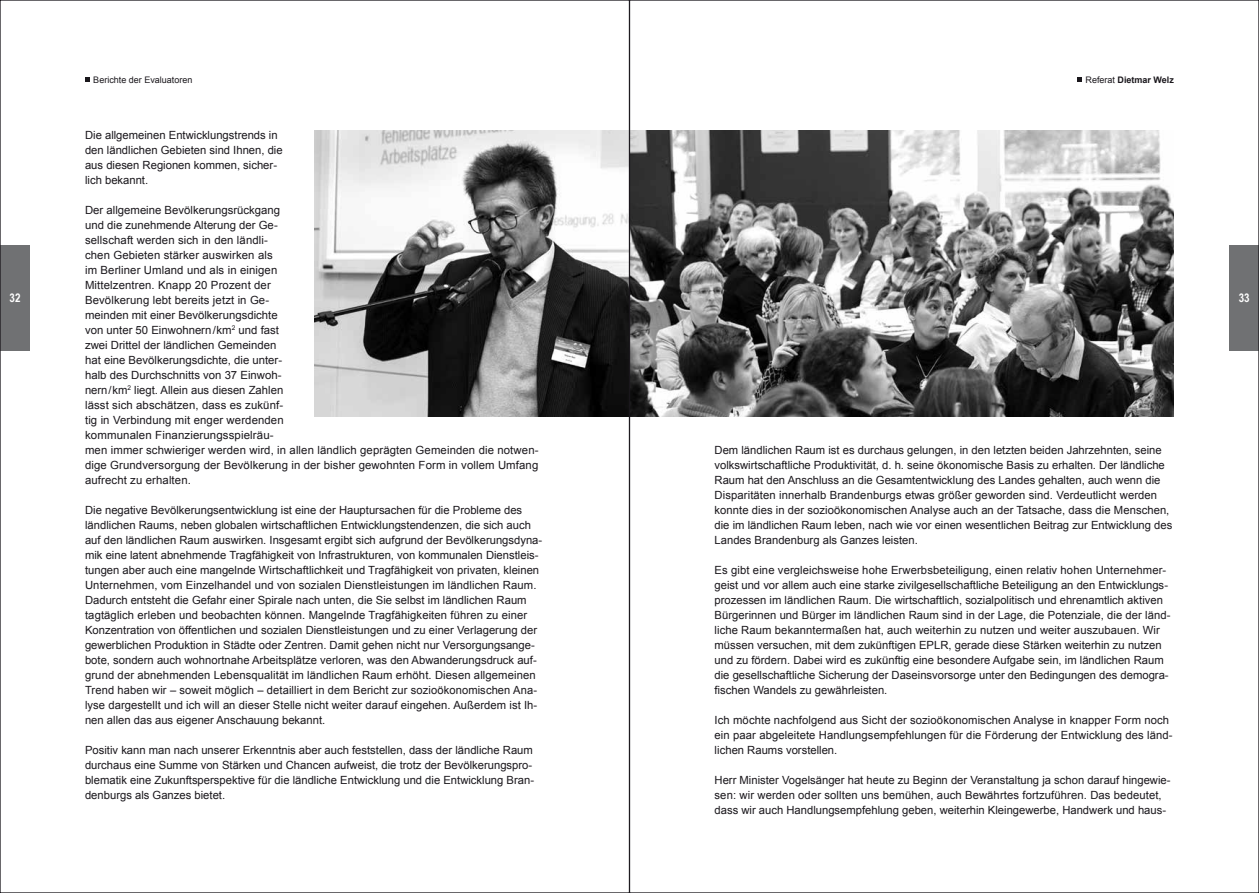
<style>
.page{position:relative;width:1259px;height:893px;background:#fff}
.page>*{position:absolute;margin:0;border:0;box-sizing:border-box;transform-origin:0 0}
.t1{font:700 12px "Arial Narrow";color:#fff}
.t2{font:11.25px/15px "Arial";color:#1a171c}
.t3{font:9px "Arial";color:#1a171c}
.t4{font:700 9px "Arial";color:#1a171c}
.s1{font-weight:400}
</style>
<div class="page">
<svg style="left:85px;top:78px;width:5px;height:4px"></svg>
<img style="left:315px;top:130px;width:859px;height:287px">
<svg style="left:1077px;top:78px;width:4px;height:4px"></svg>
<div style="left:1229px;top:246px;width:30px;height:105px;background:#707173"></div>
<div style="left:0;top:246px;width:30px;height:105px;background:#707173"></div>
<p class="t3" style="left:93px;top:74px;width:101px">Berichte der Evaluatoren</p>
<p class="t4" style="left:1085px;top:74px;width:90px"><span class="s1">Referat</span> Dietmar Welz</p>
<p class="t2" style="left:85px;top:128px;width:199px">Die allgemeinen Entwicklungstrends in den ländlichen Gebieten sind Ihnen, die aus diesen Regionen kommen, sicher&shy;lich bekannt.</p>
<p class="t2" style="left:85px;top:203px;width:455px">Der allgemeine Bevölkerungsrückgang<br>und die zunehmende Alterung der Ge-<br>sellschaft werden sich in den ländli-<br>chen Gebieten stärker auswirken als<br>im Berliner Umland und als in einigen<br>Mittelzentren. Knapp 20 Prozent der<br>Bevölkerung lebt bereits jetzt in Ge-<br>meinden mit einer Bevölkerungsdichte<br>von unter 50 Einwohnern / km<sup>2</sup> und fast<br>zwei Drittel der ländlichen Gemeinden<br>hat eine Bevölkerungsdichte, die unter-<br>halb des Durchschnitts von 37 Einwoh-<br>nern / km<sup>2</sup> liegt. Allein aus diesen Zahlen<br>lässt sich abschätzen, dass es zukünf-<br>tig in Verbindung mit enger werdenden<br>kommunalen Finanzierungsspielräu-<br>men immer schwieriger werden wird, in allen ländlich geprägten Gemeinden die notwen&shy;dige Grundversorgung der Bevölkerung in der bisher gewohnten Form in vollem Umfang aufrecht zu erhalten.</p>
<p class="t2" style="left:85px;top:503px;width:459px">Die negative Bevölkerungsentwicklung ist eine der Hauptursachen für die Probleme des ländlichen Raums, neben globalen wirtschaftlichen Entwicklungstendenzen, die sich auch auf den ländlichen Raum auswirken. Insgesamt ergibt sich aufgrund der Bevölkerungsdyna&shy;mik eine latent abnehmende Tragfähigkeit von Infrastrukturen, von kommunalen Dienstleis&shy;tungen aber auch eine mangelnde Wirtschaftlichkeit und Tragfähigkeit von privaten, kleinen Unternehmen, vom Einzelhandel und von sozialen Dienstleistungen im ländlichen Raum.<br>Dadurch entsteht die Gefahr einer Spirale nach unten, die Sie selbst im ländlichen Raum tagtäglich erleben und beobachten können. Mangelnde Tragfähigkeiten führen zu einer Konzentration von öffentlichen und sozialen Dienstleistungen und zu einer Verlagerung der gewerblichen Produktion in Städte oder Zentren. Damit gehen nicht nur Versorgungsange&shy;bote, sondern auch wohnortnahe Arbeitsplätze verloren, was den Abwanderungsdruck auf&shy;grund der abnehmenden Lebensqualität im ländlichen Raum erhöht. Diesen allgemeinen Trend haben wir – soweit möglich – detailliert in dem Bericht zur sozioökonomischen Ana&shy;lyse dargestellt und ich will an dieser Stelle nicht weiter darauf eingehen. Außerdem ist Ih&shy;nen allen das aus eigener Anschauung bekannt.</p>
<p class="t2" style="left:85px;top:743px;width:450px">Positiv kann man nach unserer Erkenntnis aber auch feststellen, dass der ländliche Raum durchaus eine Summe von Stärken und Chancen aufweist, die trotz der Bevölkerungspro&shy;blematik eine Zukunftsperspektive für die ländliche Entwicklung und die Entwicklung Bran&shy;denburgs als Ganzes bietet.</p>
<p class="t1" style="left:10px;top:289px;width:12px">32</p>
<p class="t1" style="left:1238px;top:288px;width:12px">33</p>
<p class="t2" style="left:714px;top:443px;width:459px">Dem ländlichen Raum ist es durchaus gelungen, in den letzten beiden Jahrzehnten, seine volkswirtschaftliche Produktivität, d. h. seine ökonomische Basis zu erhalten. Der ländliche Raum hat den Anschluss an die Gesamtentwicklung des Landes gehalten, auch wenn die Disparitäten innerhalb Brandenburgs etwas größer geworden sind. Verdeutlicht werden konnte dies in der sozioökonomischen Analyse auch an der Tatsache, dass die Menschen, die im ländlichen Raum leben, nach wie vor einen wesentlichen Beitrag zur Entwicklung des Landes Brandenburg als Ganzes leisten.</p>
<p class="t2" style="left:714px;top:563px;width:457px">Es gibt eine vergleichsweise hohe Erwerbsbeteiligung, einen relativ hohen Unternehmer&shy;geist und vor allem auch eine starke zivilgesellschaftliche Beteiligung an den Entwicklungs&shy;prozessen im ländlichen Raum. Die wirtschaftlich, sozialpolitisch und ehrenamtlich aktiven Bürgerinnen und Bürger im ländlichen Raum sind in der Lage, die Potenziale, die der länd&shy;liche Raum bekanntermaßen hat, auch weiterhin zu nutzen und weiter auszubauen. Wir müssen versuchen, mit dem zukünftigen EPLR, gerade diese Stärken weiterhin zu nutzen und zu fördern. Dabei wird es zukünftig eine besondere Aufgabe sein, im ländlichen Raum die gesellschaftliche Sicherung der Daseinsvorsorge unter den Bedingungen des demogra&shy;fischen Wandels zu gewährleisten.</p>
<p class="t2" style="left:714px;top:713px;width:459px">Ich möchte nachfolgend aus Sicht der sozioökonomischen Analyse in knapper Form noch ein paar abgeleitete Handlungsempfehlungen für die Förderung der Entwicklung des länd&shy;lichen Raums vorstellen.</p>
<p class="t2" style="left:714px;top:773px;width:457px">Herr Minister Vogelsänger hat heute zu Beginn der Veranstaltung ja schon darauf hingewie&shy;sen: wir werden oder sollten uns bemühen, auch Bewährtes fortzuführen. Das bedeutet, dass wir auch Handlungsempfehlung geben, weiterhin Kleingewerbe, Handwerk und haus-</p>
</div>
